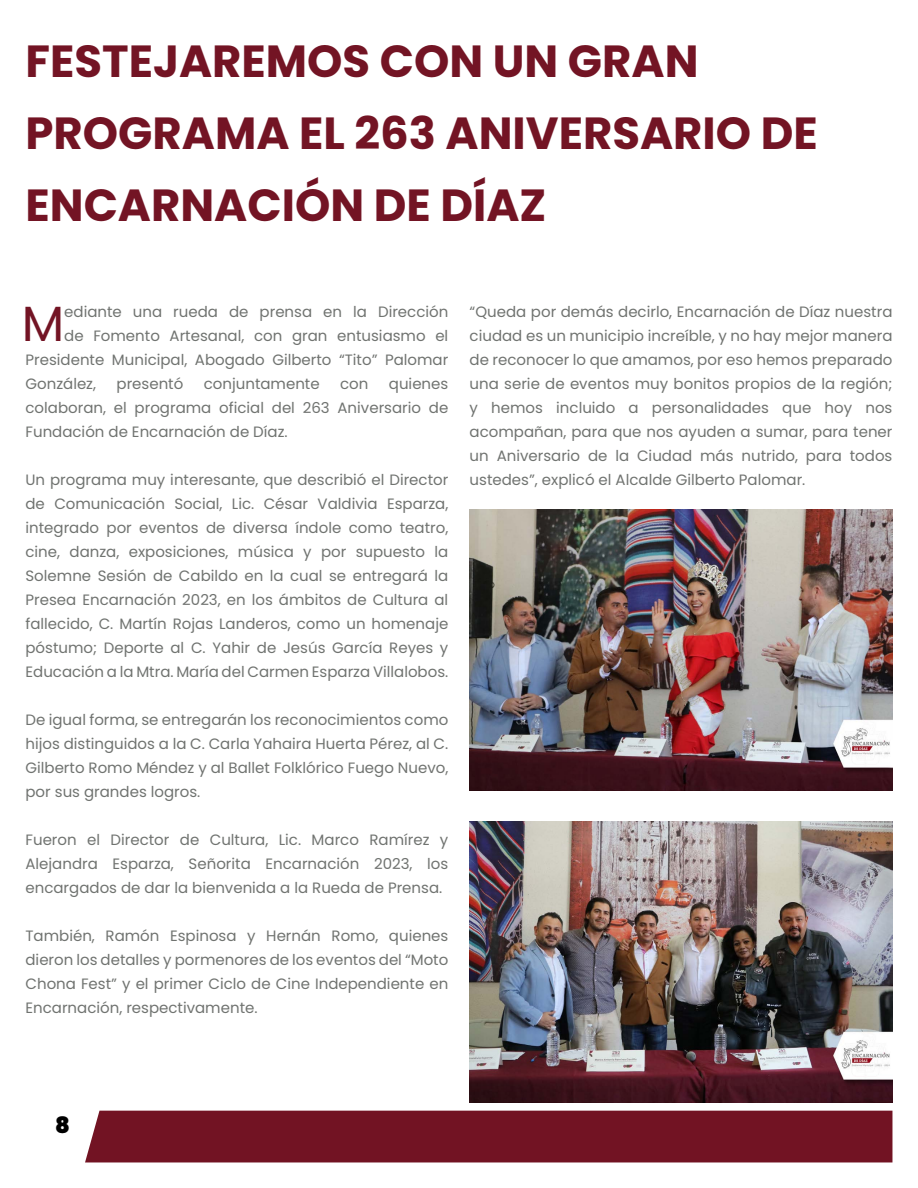
<style>
.page{position:relative;width:918px;height:1188px;background:#fff}
.page>*{position:absolute;margin:0;border:0;box-sizing:border-box;transform-origin:0 0}
.t1{font:49.5px "Poppins";color:#731424}
.t2{font:700 45px/72px "Poppins";color:#731424}
.t3{font:900 22.5px "Poppins";color:#000}
.t4{font:15px/24px "Poppins";color:#707370;text-align:justify}
</style>
<div class="page">
<div style="left:85px;top:1111px;width:807px;height:51px;background:#721323"></div>
<img style="left:470px;top:509px;width:422px;height:282px">
<img style="left:470px;top:821px;width:422px;height:282px">
<h2 class="t2" style="left:26px;top:26px;width:794px">FESTEJAREMOS CON UN GRAN<br>PROGRAMA EL 263 ANIVERSARIO DE<br>ENCARNACIÓN DE DÍAZ</h2>
<h1 class="t1" style="left:22px;top:295px;width:44px">M</h1>
<p class="t4" style="left:64px;top:300px;width:386px">ediante una rueda de prensa en la Dirección</p>
<p class="t4" style="left:64px;top:324px;width:386px">de Fomento Artesanal, con gran entusiasmo el</p>
<p class="t4" style="left:26px;top:348px;width:424px">Presidente Municipal, Abogado Gilberto “Tito” Palomar</p>
<p class="t4" style="left:26px;top:372px;width:72px">González,</p>
<p class="t4" style="left:117px;top:372px;width:68px">presentó</p>
<p class="t4" style="left:204px;top:372px;width:117px">conjuntamente</p>
<p class="t4" style="left:340px;top:372px;width:30px">con</p>
<p class="t4" style="left:26px;top:372px;width:424px;text-indent:363px">quienes colaboran, el programa oficial del 263 Aniversario de Fundación de Encarnación de Díaz.</p>
<p class="t4" style="left:26px;top:468px;width:424px">Un programa muy interesante, que describió el Director de Comunicación Social, Lic. César Valdivia Esparza, integrado por eventos de diversa índole como teatro, cine, danza, exposiciones, música y por supuesto la Solemne Sesión de Cabildo en la cual se entregará la Presea Encarnación 2023, en los ámbitos de Cultura al fallecido, C. Martín Rojas Landeros, como un homenaje póstumo; Deporte al C. Yahir de Jesús García Reyes y Educación a la Mtra. María del Carmen Esparza Villalobos.</p>
<p class="t4" style="left:26px;top:708px;width:424px">De igual forma, se entregarán los reconocimientos como hijos distinguidos a la C. Carla Yahaira Huerta Pérez, al C.<br>Gilberto Romo Méndez y al Ballet Folklórico Fuego Nuevo, por sus grandes logros.</p>
<p class="t4" style="left:26px;top:828px;width:424px">Fueron el Director de Cultura, Lic. Marco Ramírez y Alejandra Esparza, Señorita Encarnación 2023, los encargados de dar la bienvenida a la Rueda de Prensa.</p>
<p class="t4" style="left:26px;top:924px;width:424px">También, Ramón Espinosa y Hernán Romo, quienes dieron los detalles y pormenores de los eventos del “Moto Chona Fest” y el primer Ciclo de Cine Independiente en Encarnación, respectivamente.</p>
<p class="t4" style="left:470px;top:300px;width:424px">“Queda por demás decirlo, Encarnación de Díaz nuestra ciudad es un municipio increíble, y no hay mejor manera de reconocer lo que amamos, por eso hemos preparado una serie de eventos muy bonitos propios de la región; y hemos incluido a personalidades que hoy nos acompañan, para que nos ayuden a sumar, para tener un Aniversario de la Ciudad más nutrido, para todos ustedes”, explicó el Alcalde Gilberto Palomar.</p>
<h3 class="t3" style="left:55px;top:1112px;width:16px">8</h3>
</div>
